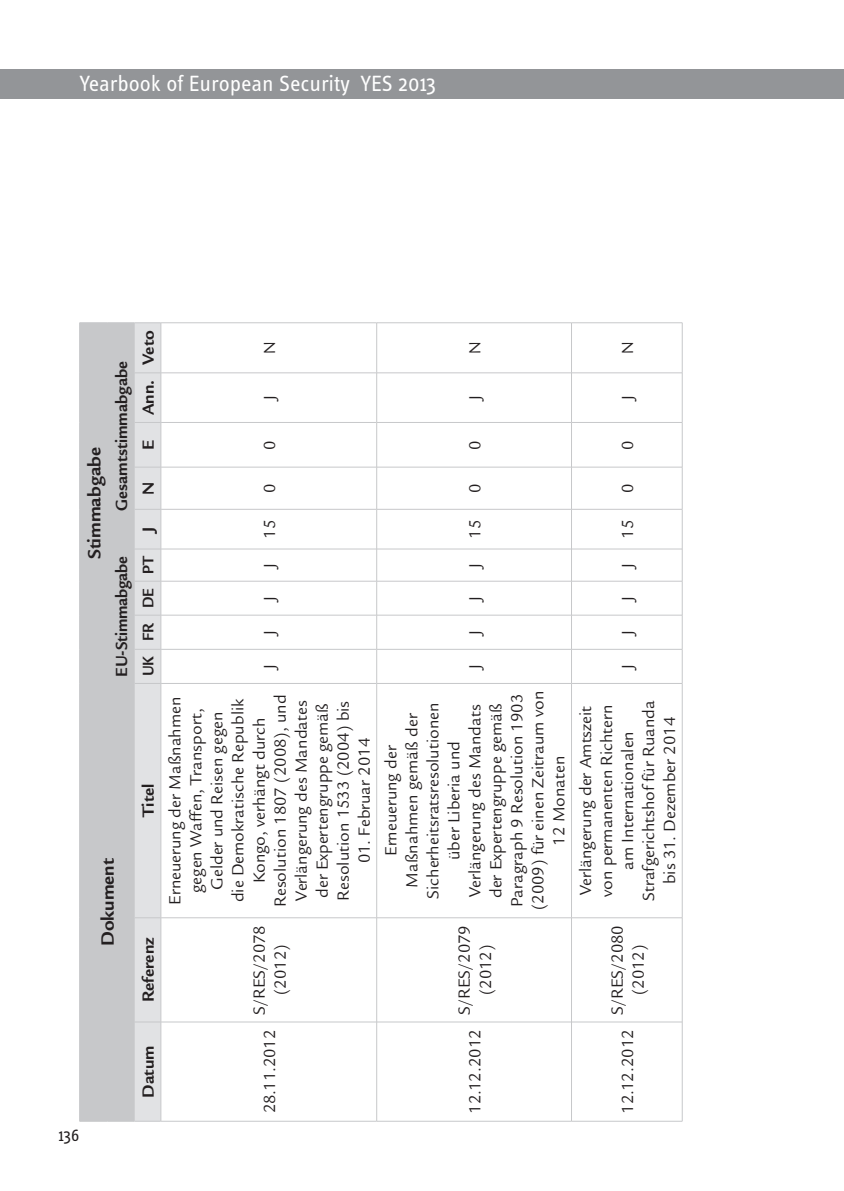
<style>
.page{position:relative;width:844px;height:1191px;background:#fff}
.page>*{position:absolute;margin:0;border:0;box-sizing:border-box;transform-origin:0 0}
.t1{font:22.75px "Info OT Text";letter-spacing:-.01em;color:#fff}
.t2{font:700 19.25px "Legacy Sans";color:#231f20}
.t3{font:17.5px/21px "Legacy Sans";color:#231f20;text-align:center}
.t4{font:700 17.5px "Legacy Sans";color:#231f20}
.t5{font:700 17.5px "Legacy Sans";color:#231f20;scale:.95 1}
.t6{font:700 17.5px "Legacy Sans";color:#231f20;scale:.94 1}
.t7{font:17.5px "Info OT Text";color:#231f20}
.t8{font:700 16.62px "Legacy Sans";letter-spacing:-.03em;color:#231f20;scale:.9 1}
</style>
<div class="page">
<div style="left:0;top:69px;width:843px;height:30px;background:#939598"></div>
<hr style="left:161px;top:1021px;width:215px;height:1px;background:#c7c8ca">
<hr style="left:161px;top:917px;width:215px;height:1px;background:#c7c8ca">
<hr style="left:161px;top:683px;width:215px;height:1px;background:#c7c8ca">
<hr style="left:161px;top:649px;width:215px;height:1px;background:#c7c8ca">
<hr style="left:161px;top:615px;width:215px;height:1px;background:#c7c8ca">
<hr style="left:161px;top:581px;width:215px;height:1px;background:#c7c8ca">
<hr style="left:161px;top:549px;width:215px;height:1px;background:#c7c8ca">
<hr style="left:161px;top:509px;width:215px;height:1px;background:#c7c8ca">
<hr style="left:161px;top:467px;width:215px;height:1px;background:#c7c8ca">
<hr style="left:161px;top:422px;width:215px;height:1px;background:#c7c8ca">
<hr style="left:161px;top:372px;width:215px;height:1px;background:#c7c8ca">
<hr style="left:376px;top:1022px;width:1px;height:99px;background:#c7c8ca">
<hr style="left:376px;top:917px;width:1px;height:105px;background:#c7c8ca">
<hr style="left:377px;top:1021px;width:194px;height:1px;background:#c7c8ca">
<hr style="left:376px;top:683px;width:1px;height:234px;background:#c7c8ca">
<hr style="left:377px;top:917px;width:194px;height:1px;background:#c7c8ca">
<hr style="left:376px;top:649px;width:1px;height:34px;background:#c7c8ca">
<hr style="left:377px;top:683px;width:194px;height:1px;background:#c7c8ca">
<hr style="left:376px;top:615px;width:1px;height:34px;background:#c7c8ca">
<hr style="left:377px;top:649px;width:194px;height:1px;background:#c7c8ca">
<hr style="left:376px;top:581px;width:1px;height:34px;background:#c7c8ca">
<hr style="left:377px;top:615px;width:194px;height:1px;background:#c7c8ca">
<hr style="left:376px;top:549px;width:1px;height:32px;background:#c7c8ca">
<hr style="left:377px;top:581px;width:194px;height:1px;background:#c7c8ca">
<hr style="left:376px;top:509px;width:1px;height:40px;background:#c7c8ca">
<hr style="left:377px;top:549px;width:194px;height:1px;background:#c7c8ca">
<hr style="left:376px;top:467px;width:1px;height:42px;background:#c7c8ca">
<hr style="left:377px;top:509px;width:194px;height:1px;background:#c7c8ca">
<hr style="left:376px;top:422px;width:1px;height:45px;background:#c7c8ca">
<hr style="left:377px;top:467px;width:194px;height:1px;background:#c7c8ca">
<hr style="left:376px;top:373px;width:1px;height:49px;background:#c7c8ca">
<hr style="left:377px;top:422px;width:194px;height:1px;background:#c7c8ca">
<hr style="left:376px;top:322px;width:1px;height:51px;background:#c7c8ca">
<hr style="left:377px;top:372px;width:194px;height:1px;background:#c7c8ca">
<hr style="left:571px;top:1022px;width:1px;height:99px;background:#c7c8ca">
<hr style="left:571px;top:917px;width:1px;height:105px;background:#c7c8ca">
<hr style="left:571px;top:1021px;width:110px;height:1px;background:#c7c8ca">
<hr style="left:571px;top:683px;width:1px;height:234px;background:#c7c8ca">
<hr style="left:571px;top:917px;width:110px;height:1px;background:#c7c8ca">
<hr style="left:571px;top:649px;width:1px;height:34px;background:#c7c8ca">
<hr style="left:571px;top:683px;width:110px;height:1px;background:#c7c8ca">
<hr style="left:571px;top:615px;width:1px;height:34px;background:#c7c8ca">
<hr style="left:571px;top:649px;width:110px;height:1px;background:#c7c8ca">
<hr style="left:571px;top:581px;width:1px;height:34px;background:#c7c8ca">
<hr style="left:571px;top:615px;width:110px;height:1px;background:#c7c8ca">
<hr style="left:571px;top:549px;width:1px;height:32px;background:#c7c8ca">
<hr style="left:571px;top:581px;width:110px;height:1px;background:#c7c8ca">
<hr style="left:571px;top:509px;width:1px;height:40px;background:#c7c8ca">
<hr style="left:571px;top:549px;width:110px;height:1px;background:#c7c8ca">
<hr style="left:571px;top:467px;width:1px;height:42px;background:#c7c8ca">
<hr style="left:571px;top:509px;width:110px;height:1px;background:#c7c8ca">
<hr style="left:571px;top:422px;width:1px;height:45px;background:#c7c8ca">
<hr style="left:571px;top:467px;width:110px;height:1px;background:#c7c8ca">
<hr style="left:571px;top:373px;width:1px;height:49px;background:#c7c8ca">
<hr style="left:571px;top:422px;width:110px;height:1px;background:#c7c8ca">
<hr style="left:571px;top:322px;width:1px;height:51px;background:#c7c8ca">
<hr style="left:571px;top:372px;width:110px;height:1px;background:#c7c8ca">
<hr style="left:681px;top:1022px;width:1px;height:99px;background:#c7c8ca">
<hr style="left:681px;top:917px;width:1px;height:105px;background:#c7c8ca">
<hr style="left:681px;top:683px;width:1px;height:234px;background:#c7c8ca">
<hr style="left:681px;top:649px;width:1px;height:34px;background:#c7c8ca">
<hr style="left:681px;top:615px;width:1px;height:34px;background:#c7c8ca">
<hr style="left:681px;top:581px;width:1px;height:34px;background:#c7c8ca">
<hr style="left:681px;top:549px;width:1px;height:32px;background:#c7c8ca">
<hr style="left:681px;top:509px;width:1px;height:40px;background:#c7c8ca">
<hr style="left:681px;top:467px;width:1px;height:42px;background:#c7c8ca">
<hr style="left:681px;top:422px;width:1px;height:45px;background:#c7c8ca">
<hr style="left:681px;top:373px;width:1px;height:49px;background:#c7c8ca">
<hr style="left:681px;top:322px;width:1px;height:51px;background:#c7c8ca">
<hr style="left:79px;top:1022px;width:1px;height:99px;background:#c7c8ca">
<hr style="left:79px;top:917px;width:1px;height:105px;background:#c7c8ca">
<hr style="left:79px;top:683px;width:1px;height:234px;background:#c7c8ca">
<hr style="left:79px;top:649px;width:1px;height:34px;background:#c7c8ca">
<hr style="left:79px;top:615px;width:1px;height:34px;background:#c7c8ca">
<hr style="left:79px;top:581px;width:1px;height:34px;background:#c7c8ca">
<hr style="left:79px;top:549px;width:1px;height:32px;background:#c7c8ca">
<hr style="left:79px;top:509px;width:1px;height:40px;background:#c7c8ca">
<hr style="left:79px;top:467px;width:1px;height:42px;background:#c7c8ca">
<hr style="left:79px;top:422px;width:1px;height:45px;background:#c7c8ca">
<hr style="left:79px;top:373px;width:1px;height:49px;background:#c7c8ca">
<hr style="left:79px;top:322px;width:1px;height:51px;background:#c7c8ca">
<svg style="left:80px;top:322px;width:81px;height:800px;background:#cfd0d2"></svg>
<hr style="left:161px;top:1121px;width:215px;height:1px;background:#c7c8ca">
<hr style="left:161px;top:322px;width:215px;height:1px;background:#c7c8ca">
<hr style="left:377px;top:1121px;width:194px;height:1px;background:#c7c8ca">
<hr style="left:377px;top:322px;width:194px;height:1px;background:#c7c8ca">
<hr style="left:571px;top:1121px;width:110px;height:1px;background:#c7c8ca">
<hr style="left:571px;top:322px;width:110px;height:1px;background:#c7c8ca">
<h1 class="t1" style="left:79px;top:69px;width:358px">Yearbook of European Security YES 2013</h1>
<p class="t2" style="left:83px;top:559px;width:114px;rotate:-90deg">Stimmabgabe</p>
<p class="t5" style="left:112px;top:511px;width:159px;rotate:-90deg">Gesamtstimmabgabe</p>
<p class="t6" style="left:112px;top:676px;width:130px;rotate:-90deg">EU-Stimmabgabe</p>
<p class="t4" style="left:138px;top:415px;width:86px;rotate:-90deg">Ann. Veto</p>
<p class="t4" style="left:138px;top:450px;width:12px;rotate:-90deg">E</p>
<p class="t4" style="left:138px;top:495px;width:15px;rotate:-90deg">N</p>
<p class="t4" style="left:138px;top:532px;width:9px;rotate:-90deg">J</p>
<p class="t8" style="left:139px;top:676px;width:135px;rotate:-90deg">UK FR DE PT</p>
<p class="t2" style="left:97px;top:946px;width:89px;rotate:-90deg">Dokument</p>
<p class="t7" style="left:58px;top:1124px;width:22px">136</p>
<p class="t4" style="left:138px;top:817px;width:35px;rotate:-90deg">Titel</p>
<p class="t4" style="left:138px;top:1002px;width:66px;rotate:-90deg">Referenz</p>
<p class="t4" style="left:138px;top:1097px;width:53px;rotate:-90deg">Datum</p>
<p class="t3" style="left:259px;top:354px;width:14px;rotate:-90deg">N</p>
<p class="t3" style="left:259px;top:400px;width:8px;rotate:-90deg">J</p>
<p class="t3" style="left:259px;top:449px;width:11px;rotate:-90deg">0</p>
<p class="t3" style="left:259px;top:493px;width:11px;rotate:-90deg">0</p>
<p class="t3" style="left:259px;top:538px;width:20px;rotate:-90deg">15</p>
<p class="t3" style="left:259px;top:567px;width:8px;rotate:-90deg">J</p>
<p class="t3" style="left:259px;top:600px;width:8px;rotate:-90deg">J</p>
<p class="t3" style="left:259px;top:634px;width:8px;rotate:-90deg">J</p>
<p class="t3" style="left:259px;top:669px;width:8px;rotate:-90deg">J</p>
<p class="t3" style="left:165px;top:907px;width:214px;rotate:-90deg">Erneuerung der Maßnahmen gegen Waffen, Transport,<br>Gelder und Reisen gegen<br>die Demokratische Republik<br>Kongo, verhängt durch<br>Resolution 1807 (2008), und<br>Verlängerung des Mandates der Expertengruppe gemäß<br>Resolution 1533 (2004) bis</p>
<p class="t3" style="left:354px;top:863px;width:127px;rotate:-90deg">01. Februar 2014</p>
<p class="t3" style="left:249px;top:1014px;width:91px;rotate:-90deg">S/RES/2078 (2012)</p>
<p class="t3" style="left:259px;top:1113px;width:85px;rotate:-90deg">28.11.2012</p>
<p class="t3" style="left:464px;top:354px;width:14px;rotate:-90deg">N</p>
<p class="t3" style="left:617px;top:354px;width:14px;rotate:-90deg">N</p>
<p class="t3" style="left:464px;top:400px;width:8px;rotate:-90deg">J</p>
<p class="t3" style="left:617px;top:400px;width:8px;rotate:-90deg">J</p>
<p class="t3" style="left:464px;top:449px;width:11px;rotate:-90deg">0</p>
<p class="t3" style="left:617px;top:449px;width:11px;rotate:-90deg">0</p>
<p class="t3" style="left:464px;top:493px;width:11px;rotate:-90deg">0</p>
<p class="t3" style="left:617px;top:493px;width:11px;rotate:-90deg">0</p>
<p class="t3" style="left:464px;top:538px;width:20px;rotate:-90deg">15</p>
<p class="t3" style="left:617px;top:538px;width:20px;rotate:-90deg">15</p>
<p class="t3" style="left:464px;top:567px;width:8px;rotate:-90deg">J</p>
<p class="t3" style="left:617px;top:567px;width:8px;rotate:-90deg">J</p>
<p class="t3" style="left:464px;top:600px;width:8px;rotate:-90deg">J</p>
<p class="t3" style="left:617px;top:600px;width:8px;rotate:-90deg">J</p>
<p class="t3" style="left:464px;top:634px;width:8px;rotate:-90deg">J</p>
<p class="t3" style="left:617px;top:634px;width:8px;rotate:-90deg">J</p>
<p class="t3" style="left:464px;top:669px;width:8px;rotate:-90deg">J</p>
<p class="t3" style="left:617px;top:669px;width:8px;rotate:-90deg">J</p>
<p class="t3" style="left:380px;top:910px;width:221px;rotate:-90deg">Erneuerung der<br>Maßnahmen gemäß der<br>Sicherheitsratsresolutionen über Liberia und<br>Verlängerung des Mandats der Expertengruppe gemäß<br>Paragraph 9 Resolution 1903 (2009) für einen Zeitraum von<br>12 Monaten</p>
<p class="t3" style="left:575px;top:901px;width:202px;rotate:-90deg">Verlängerung der Amtszeit von permanenten Richtern am Internationalen<br>Strafgerichtshof für Ruanda bis 31. Dezember 2014</p>
<p class="t3" style="left:454px;top:1014px;width:91px;rotate:-90deg">S/RES/2079 (2012)</p>
<p class="t3" style="left:606px;top:1014px;width:91px;rotate:-90deg">S/RES/2080 (2012)</p>
<p class="t3" style="left:464px;top:1113px;width:86px;rotate:-90deg">12.12.2012</p>
<p class="t3" style="left:617px;top:1113px;width:86px;rotate:-90deg">12.12.2012</p>
</div>
